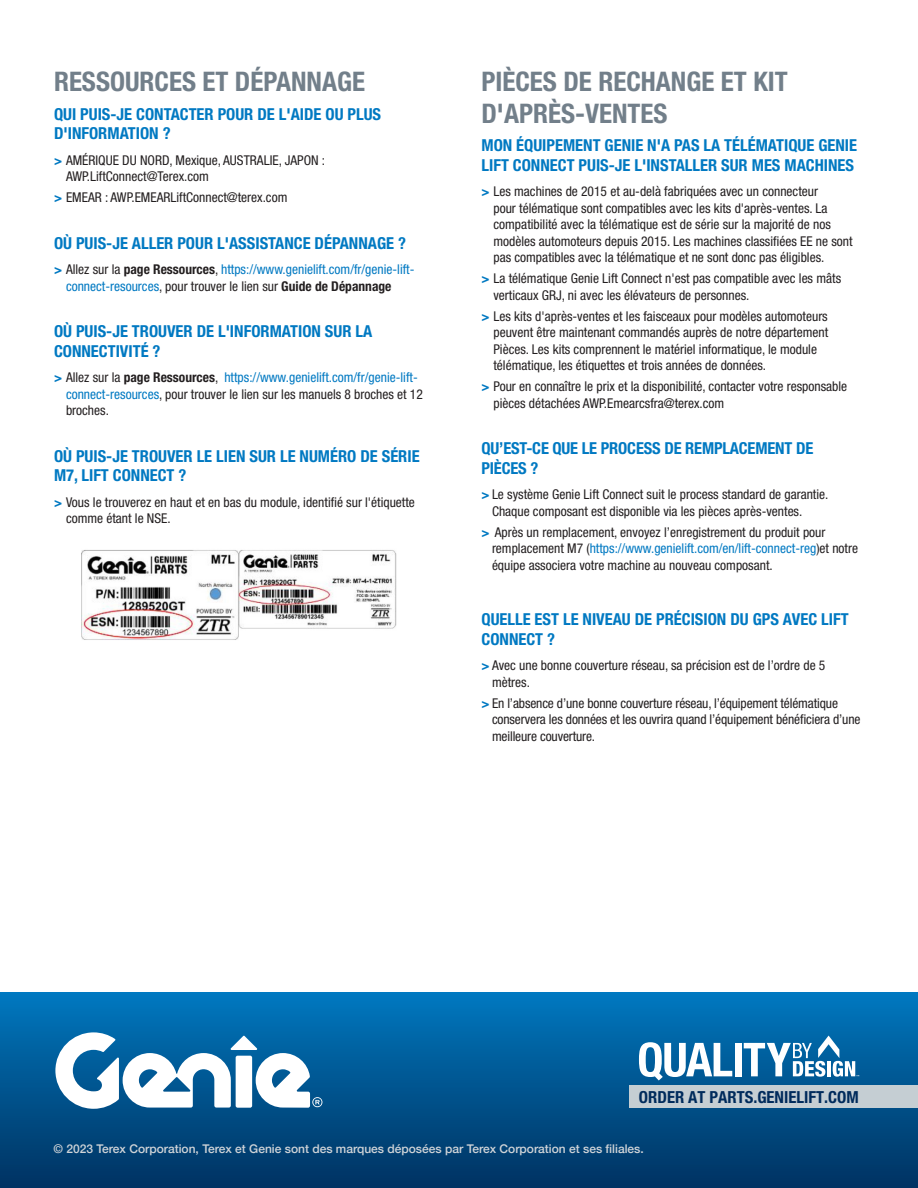
<style>
.page{position:relative;width:918px;height:1188px;background:#fff}
.page>*{position:absolute;margin:0;border:0;box-sizing:border-box;transform-origin:0 0}
.Sub_Headers{font:700 condensed 27px/31.5px "Helvetica Neue LT Std";color:#727f8a}
.t1{font:700 condensed 16.65px "Helvetica Neue LT Std";color:#002b5c}
.Question{font:700 condensed 16.5px/19.5px "Helvetica Neue LT Std";color:#0079c2}
.Answer{font:condensed 13.5px/16.5px "Helvetica Neue LT Std";color:#231f20}
.Answer-2{font:condensed 13.5px/16.5px "Helvetica Neue LT Std";color:#0079c2}
.t2{font:500 12px "Helvetica Neue";color:#d0d4d8}
.s1{font-weight:700;color:#0079c2}
.s2{font-weight:700}
.s3{color:#231f20}
.s4{font-weight:700;color:#231f20}
.s5{color:#0079c2}
</style>
<div class="page">
<div style="left:0;top:993px;width:918px;height:195px;background:linear-gradient(to bottom,#0077be,#003261)"></div>
<svg style="left:639px;top:1042px;width:93px;height:38px"></svg>
<div style="left:735px;top:1043px;width:6px;height:33px;background:#fff"></div>
<svg style="left:744px;top:1036px;width:115px;height:41px"></svg>
<div style="left:629px;top:1085px;width:289px;height:23px;background:#c5ced3"></div>
<svg style="left:55px;top:1032px;width:267px;height:77px"></svg>
<img style="left:81px;top:550px;width:316px;height:90px">
<p class="Sub_Headers" style="left:54px;top:66px;width:313px">RESSOURCES ET DÉPANNAGE</p>
<p class="Question" style="left:54px;top:104px;width:329px">QUI PUIS-JE CONTACTER POUR DE L'AIDE OU PLUS<br>D'INFORMATION ?</p>
<p class="Answer" style="left:66px;top:152px;width:261px;text-indent:-12px"><span class="s1">&gt;</span> AMÉRIQUE DU NORD, Mexique, AUSTRALIE, JAPON :<br>AWP.LiftConnect@Terex.com</p>
<p class="Answer" style="left:54px;top:189px;width:235px"><span class="s1">&gt;</span> EMEAR : AWP.EMEARLiftConnect@terex.com</p>
<p class="Question" style="left:54px;top:233px;width:354px">OÙ PUIS-JE ALLER POUR L'ASSISTANCE DÉPANNAGE ?</p>
<p class="Answer-2" style="left:66px;top:261px;width:350px;text-indent:-12px"><span class="s2">&gt;</span> <span class="s3">Allez sur la</span> <span class="s4">page Ressources</span><span class="s3">,</span> https://www.genielift.com/fr/genie-lift&shy;connect-resources<span class="s3">, pour trouver le lien sur</span> <span class="s4">Guide de Dépannage</span></p>
<p class="Question" style="left:54px;top:321px;width:320px">OÙ PUIS-JE TROUVER DE L'INFORMATION SUR LA<br>CONNECTIVITÉ ?</p>
<p class="Answer" style="left:66px;top:369px;width:358px;text-indent:-12px"><span class="s1">&gt;</span> Allez sur la <span class="s2">page Ressources</span>, <span class="s5">https://www.genielift.com/fr/genie-lift&shy;connect-resources</span>, pour trouver le lien sur les manuels 8 broches et 12 broches.</p>
<p class="Question" style="left:54px;top:446px;width:367px">OÙ PUIS-JE TROUVER LE LIEN SUR LE NUMÉRO DE SÉRIE<br>M7, LIFT CONNECT ?</p>
<p class="Answer" style="left:66px;top:494px;width:350px;text-indent:-12px"><span class="s1">&gt;</span> Vous le trouverez en haut et en bas du module, identifié sur l'étiquette comme étant le NSE.</p>
<p class="Sub_Headers" style="left:482px;top:66px;width:308px">PIÈCES DE RECHANGE ET KIT<br>D'APRÈS-VENTES</p>
<p class="Question" style="left:482px;top:135px;width:377px">MON ÉQUIPEMENT GENIE N'A PAS LA TÉLÉMATIQUE GENIE<br>LIFT CONNECT PUIS-JE L'INSTALLER SUR MES MACHINES</p>
<p class="Answer" style="left:494px;top:183px;width:361px;text-indent:-12px"><span class="s1">&gt;</span> Les machines de 2015 et au-delà fabriquées avec un connecteur<br>pour télématique sont compatibles avec les kits d'après-ventes. La compatibilité avec la télématique est de série sur la majorité de nos modèles automoteurs depuis 2015. Les machines classifiées EE ne sont pas compatibles avec la télématique et ne sont donc pas éligibles.</p>
<p class="Answer" style="left:494px;top:270px;width:349px;text-indent:-12px"><span class="s1">&gt;</span> La télématique Genie Lift Connect n'est pas compatible avec les mâts verticaux GRJ, ni avec les élévateurs de personnes.</p>
<p class="Answer" style="left:494px;top:308px;width:336px;text-indent:-12px"><span class="s1">&gt;</span> Les kits d'après-ventes et les faisceaux pour modèles automoteurs peuvent être maintenant commandés auprès de notre département Pièces. Les kits comprennent le matériel informatique, le module télématique, les étiquettes et trois années de données.</p>
<p class="Answer" style="left:494px;top:378px;width:355px;text-indent:-12px"><span class="s1">&gt;</span> Pour en connaître le prix et la disponibilité, contacter votre responsable pièces détachées AWP.Emearcsfra@terex.com</p>
<p class="Question" style="left:482px;top:438px;width:333px">QU’EST-CE QUE LE PROCESS DE REMPLACEMENT DE<br>PIÈCES ?</p>
<p class="Answer" style="left:492px;top:486px;width:338px;text-indent:-10px"><span class="s1">&gt;</span> Le système Genie Lift Connect suit le process standard de garantie.<br>Chaque composant est disponible via les pièces après-ventes.</p>
<p class="Answer" style="left:492px;top:524px;width:368px;text-indent:-10px"><span class="s1">&gt;</span> Après un remplacement, envoyez l’enregistrement du produit pour remplacement M7 (<span class="s5">https://www.genielift.com/en/lift-connect-reg</span>)et notre équipe associera votre machine au nouveau composant.</p>
<p class="Question" style="left:482px;top:609px;width:369px">QUELLE EST LE NIVEAU DE PRÉCISION DU GPS AVEC LIFT<br>CONNECT ?</p>
<p class="Answer" style="left:492px;top:657px;width:335px;text-indent:-10px"><span class="s1">&gt;</span> Avec une bonne couverture réseau, sa précision est de l’ordre de 5 mètres.</p>
<p class="Answer" style="left:492px;top:695px;width:370px;text-indent:-10px"><span class="s1">&gt;</span> En l’absence d’une bonne couverture réseau, l’équipement télématique conservera les données et les ouvrira quand l’équipement bénéficiera d’une meilleure couverture.</p>
<p class="t1" style="left:639px;top:1087px;width:221px">ORDER AT PARTS.GENIELIFT.COM</p>
<p class="t2" style="left:54px;top:1139px;width:592px">© 2023 Terex Corporation, Terex et Genie sont des marques déposées par Terex Corporation et ses filiales.</p>
</div>
